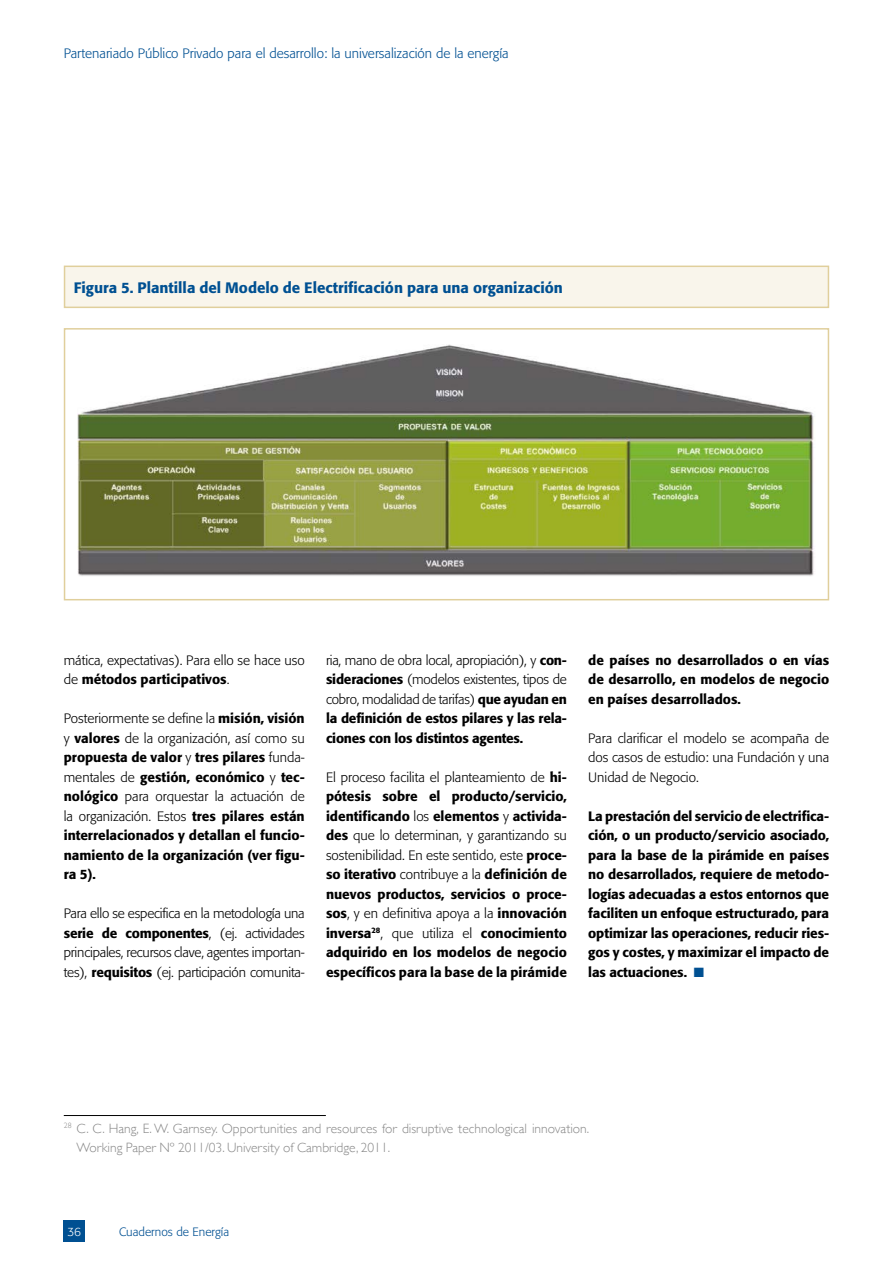
<style>
.page{position:relative;width:893px;height:1263px;background:#fff}
.page>*{position:absolute;margin:0;border:0;box-sizing:border-box;transform-origin:0 0}
.t1{font:500 15px "Formata";color:#005092}
.t2{font:500 13.5px/19.5px "Formata";color:#000;text-align:justify}
.t3{font:300 13.5px/19.5px "Formata";color:#000;text-align:justify}
.t4{font:300 13.5px/19.5px "Gill Sans";color:#878787}
.t5{font:300 13.5px "Formata";color:#005092}
.t6{font:300 12px "Formata";color:#005092}
.t7{font:300 12px "Formata";color:#fff}
.s1{font-weight:500}
.s2{font-weight:300}
.s3{color:#005092}
</style>
<div class="page">
<div style="left:64px;top:1220px;width:21px;height:22px;background:#005092"></div>
<hr style="left:64px;top:1115px;width:262px;height:1px;background:#000">
<div style="left:64px;top:328px;width:765px;height:272px;border:2px solid #e0cf9c"></div>
<div style="left:65px;top:266px;width:763px;height:41px;background:#f9f5eb"></div>
<div style="left:64px;top:266px;width:765px;height:42px;border:2px solid #e0cf9c"></div>
<img style="left:78px;top:345px;width:736px;height:231px">
<p class="t5" style="left:64px;top:46px;width:446px">Partenariado Público Privado para el desarrollo: la universalización de la energía</p>
<p class="t1" style="left:74px;top:278px;width:491px">Figura 5. Plantilla del Modelo de Electrificación para una organización</p>
<p class="t3" style="left:64px;top:650px;width:242px">mática, expectativas). Para ello se hace uso de <span class="s1">métodos participativos</span>.</p>
<p class="t2" style="left:64px;top:709px;width:242px"><span class="s2">Posteriormente se define la</span> misión, visión <span class="s2">y</span> valores <span class="s2">de la organización, así como su </span>propuesta de valor <span class="s2">y</span> tres pilares <span class="s2">funda&shy;mentales de</span> gestión, económico <span class="s2">y</span> tec&shy;nológico <span class="s2">para orquestar la actuación de la organización. Estos</span> tres pilares están interrelacionados y detallan el funcio&shy;namiento de la organización (ver figu&shy;ra 5).</p>
<p class="t3" style="left:64px;top:904px;width:242px">Para ello se especifica en la metodología una <span class="s1">serie de componentes</span>, (ej. actividades principales, recursos clave, agentes importan&shy;tes), <span class="s1">requisitos</span> (ej. participación comunita-</p>
<p class="t2" style="left:326px;top:650px;width:242px"><span class="s2">ria, mano de obra local, apropiación), y</span> con&shy;sideraciones <span class="s2">(modelos existentes, tipos de cobro, modalidad de tarifas)</span> que ayudan en la definición de estos pilares y las rela&shy;ciones con los distintos agentes.</p>
<p class="t2" style="left:326px;top:767px;width:242px"><span class="s2">El proceso facilita el planteamiento de</span> hi&shy;pótesis sobre el producto/servicio, identificando <span class="s2">los</span> elementos <span class="s2">y</span> activida&shy;des <span class="s2">que lo determinan, y garantizando su sostenibilidad. En este sentido, este</span> proce&shy;so iterativo <span class="s2">contribuye a la</span> definición de nuevos productos, servicios o proce&shy;sos<span class="s2">, y en definitiva apoya a la</span> innovación inversa<sup>28</sup><span class="s2">, que utiliza el</span> conocimiento adquirido en los modelos de negocio específicos para la base de la pirámide</p>
<p class="t2" style="left:588px;top:650px;width:242px">de países no desarrollados o en vías de desarrollo, en modelos de negocio en países desarrollados.</p>
<p class="t3" style="left:588px;top:728px;width:242px">Para clarificar el modelo se acompaña de dos casos de estudio: una Fundación y una Unidad de Negocio.</p>
<p class="t2" style="left:588px;top:806px;width:242px">La prestación del servicio de electrifica&shy;ción, o un producto/servicio asociado, para la base de la pirámide en países no desarrollados, requiere de metodo&shy;logías adecuadas a estos entornos que faciliten un enfoque estructurado, para optimizar las operaciones, reducir ries&shy;gos y costes, y maximizar el impacto de las actuaciones. <span class="s3">■</span></p>
<p class="t4" style="left:77px;top:1118px;width:514px;text-indent:-13px"><sup>28</sup> C. C. Hang, E. W. Garnsey. Opportunities and resources for disruptive technological innovation.<br>Working Paper Nº 2011/03. University of Cambridge, 2011.</p>
<p class="t7" style="left:68px;top:1224px;width:15px">36</p>
<p class="t6" style="left:119px;top:1224px;width:112px">Cuadernos de Energía</p>
</div>
